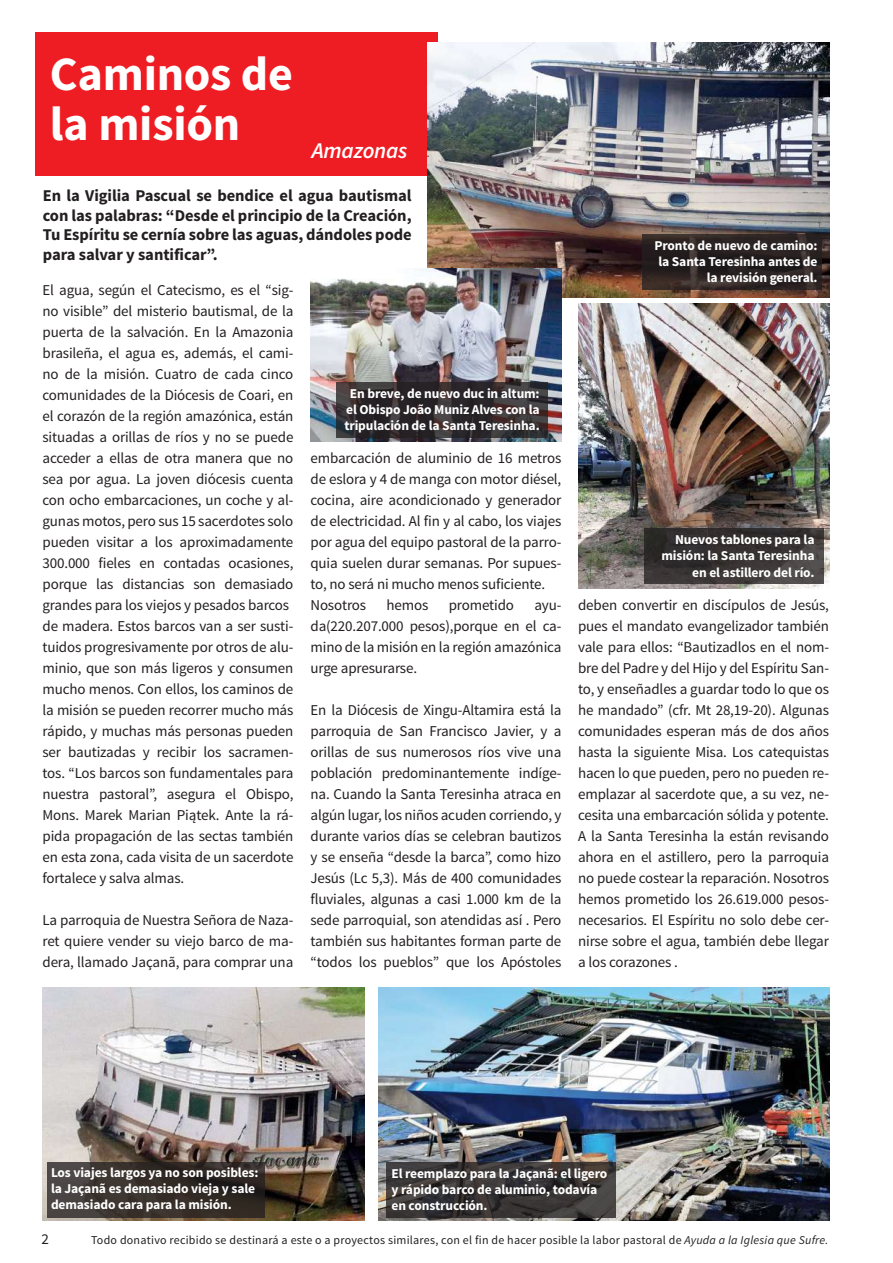
<style>
.page{position:relative;width:893px;height:1263px;background:#fff}
.page>*{position:absolute;margin:0;border:0;box-sizing:border-box;transform-origin:0 0}
.t1{font:700 48px/49.5px "Source Sans Pro";letter-spacing:-.005em;color:#fff}
.t2{font:italic 600 22.5px "Source Sans Pro";letter-spacing:-.01em;color:#fff}
.t3{font:700 16.5px/19.5px "Source Sans Pro";letter-spacing:-.005em;color:#231f20;text-align:justify}
.t4{font:15px/21px "Source Sans Pro";letter-spacing:-.01em;color:#231f20;text-align:justify}
.t5{font:700 13.5px/16.2px "Source Sans Pro";letter-spacing:-.01em;color:#fff;text-align:right}
.t6{font:12px "Source Sans Pro";letter-spacing:.02em;color:#231f20}
.s1{font-style:italic}
</style>
<div class="page">
<div style="left:35px;top:32px;width:402px;height:144px;background:#ee1d23"></div>
<img style="left:578px;top:303px;width:251px;height:286px">
<img style="left:42px;top:987px;width:322px;height:233px">
<img style="left:378px;top:987px;width:451px;height:233px">
<img style="left:428px;top:43px;width:401px;height:254px">
<svg style="left:644px;top:528px;width:180px;height:56px;background:#393535"></svg>
<svg style="left:642px;top:235px;width:179px;height:55px;background:#2b2323"></svg>
<img style="left:311px;top:268px;width:250px;height:174px">
<svg style="left:336px;top:383px;width:211px;height:55px;background:#322c2f"></svg>
<svg style="left:386px;top:1163px;width:230px;height:55px;background:#3a3636"></svg>
<svg style="left:47px;top:1163px;width:217px;height:55px;background:#38312d"></svg>
<h1 class="t1" style="left:50px;top:51px;width:245px">Caminos de la misión</h1>
<h2 class="t2" style="left:312px;top:137px;width:97px">Amazonas</h2>
<p class="t3" style="left:43px;top:187px;width:370px">En la Vigilia Pascual se bendice el agua bautismal con las palabras: “Desde el principio de la Creación, Tu Espíritu se cernía sobre las aguas, dándoles pode para salvar y santificar”.</p>
<p class="t4" style="left:43px;top:279px;width:252px;text-align:left">El agua, según el Catecismo, es el “sig&shy;no visible” del misterio bautismal, de la puerta de la salvación. En la Amazonia brasileña, el agua es, además, el cami&shy;no de la misión. Cuatro de cada cinco comunidades de la Diócesis de Coari, en el corazón de la región amazónica, están situadas a orillas de ríos y no se puede acceder a ellas de otra manera que no sea por agua. La joven diócesis cuenta con ocho embarcaciones, un coche y al&shy;gunas motos, pero sus 15 sacerdotes solo pueden visitar a los aproximadamente 300.000 fieles en contadas ocasiones, porque las distancias son demasiado grandes para los viejos y pesados barcos de madera. Estos barcos van a ser susti&shy;tuidos progresivamente por otros de alu&shy;minio, que son más ligeros y consumen mucho menos. Con ellos, los caminos de la misión se pueden recorrer mucho más rápido, y muchas más personas pueden ser bautizadas y recibir los sacramen&shy;tos. “Los barcos son fundamentales para nuestra pastoral”, asegura el Obispo, Mons. Marek Marian Piątek. Ante la rá&shy;pida propagación de las sectas también en esta zona, cada visita de un sacerdote fortalece y salva almas.</p>
<p class="t4" style="left:43px;top:909px;width:252px">La parroquia de Nuestra Señora de Naza&shy;ret quiere vender su viejo barco de ma&shy;dera, llamado Jaçanã, para comprar una</p>
<p class="t5" style="left:344px;top:386px;width:197px;text-align:center">En breve, de nuevo duc in altum: el Obispo João Muniz Alves con la tripulación de la Santa Teresinha.</p>
<p class="t4" style="left:310px;top:447px;width:252px;text-align:left">embarcación de aluminio de 16 metros de eslora y 4 de manga con motor diésel, cocina, aire acondicionado y generador de electricidad. Al fin y al cabo, los viajes por agua del equipo pastoral de la parro&shy;quia suelen durar semanas. Por supues&shy;to, no será ni mucho menos suficiente.<br>Nosotros</p>
<p class="t4" style="left:387px;top:594px;width:43px">hemos</p>
<p class="t4" style="left:449px;top:594px;width:67px">prometido</p>
<p class="t4" style="left:310px;top:594px;width:252px;text-indent:224px">ayu&shy;da(220.207.000 pesos),porque en el ca&shy;mino de la misión en la región amazónica urge apresurarse.</p>
<p class="t4" style="left:310px;top:699px;width:252px">En la Diócesis de Xingu-Altamira está la parroquia de San Francisco Javier, y a orillas de sus numerosos ríos vive una población predominantemente indíge&shy;na. Cuando la Santa Teresinha atraca en algún lugar, los niños acuden corriendo, y durante varios días se celebran bautizos y se enseña “desde la barca”, como hizo Jesús (Lc 5,3). Más de 400 comunidades fluviales, algunas a casi 1.000 km de la sede parroquial, son atendidas así . Pero también sus habitantes forman parte de “todos los pueblos” que los Apóstoles</p>
<p class="t5" style="left:654px;top:237px;width:165px">Pronto de nuevo de camino: la Santa Teresinha antes de la revisión general.</p>
<p class="t5" style="left:661px;top:532px;width:155px">Nuevos tablones para la misión: la Santa Teresinha en el astillero del río.</p>
<p class="t4" style="left:578px;top:594px;width:252px">deben convertir en discípulos de Jesús, pues el mandato evangelizador también vale para ellos: “Bautizadlos en el nom&shy;bre del Padre y del Hijo y del Espíritu San&shy;to, y enseñadles a guardar todo lo que os he mandado” (cfr. Mt 28,19-20). Algunas comunidades esperan más de dos años hasta la siguiente Misa. Los catequistas hacen lo que pueden, pero no pueden re&shy;emplazar al sacerdote que, a su vez, ne&shy;cesita una embarcación sólida y potente.<br>A la Santa Teresinha la están revisando ahora en el astillero, pero la parroquia no puede costear la reparación. Nosotros hemos prometido los 26.619.000 pesos&shy;necesarios. El Espíritu no solo debe cer&shy;nirse sobre el agua, también debe llegar a los corazones .</p>
<p class="t5" style="left:51px;top:1164px;width:209px;text-align:left">Los viajes largos ya no son posibles: la Jaçanã es demasiado vieja y sale demasiado cara para la misión.</p>
<p class="t5" style="left:392px;top:1165px;width:217px;text-align:left">El reemplazo para la Jaçanã: el ligero y rápido barco de aluminio, todavía en construcción.</p>
<p class="t4" style="left:42px;top:1228px;width:9px">2</p>
<p class="t6" style="left:91px;top:1232px;width:739px">Todo donativo recibido se destinará a este o a proyectos similares, con el fin de hacer posible la labor pastoral de <span class="s1">Ayuda a la Iglesia que Sufre.</span></p>
</div>
